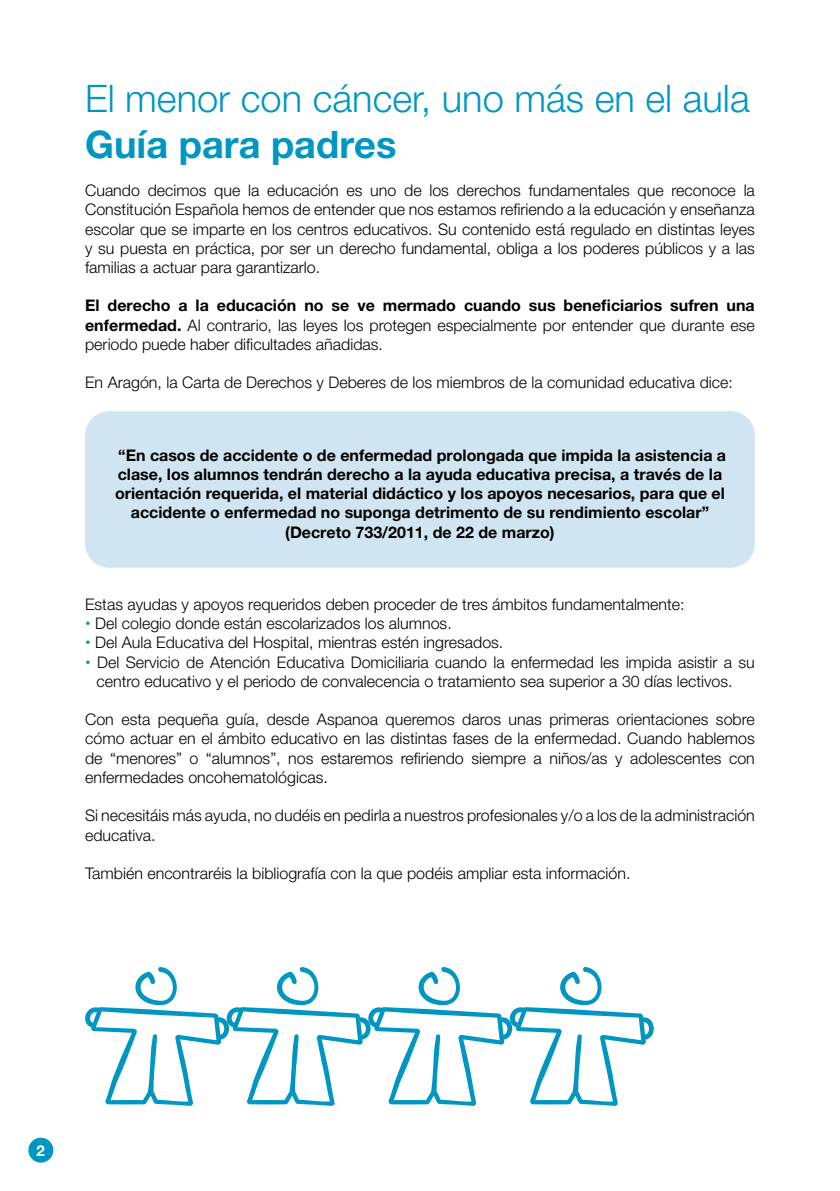
<style>
.page{position:relative;width:840px;height:1191px;background:#fff}
.page>*{position:absolute;margin:0;border:0;box-sizing:border-box;transform-origin:0 0}
.t1{font:300 38px "Helvetica Neue LT Pro";color:#0096c2}
.t2{font:700 38px "Helvetica Neue LT Pro";color:#0096c2}
.t3{font:300 16px/19.2px "Helvetica Neue LT Pro";color:#000;text-align:justify}
.t4{font:700 16px/19.2px "Helvetica Neue LT Pro";color:#000;text-align:center}
.t5{font:700 15.2px "Helvetica Neue LT Pro";color:#fff}
.s1{font-weight:700}
.s2{font-family:"Helvetica";font-weight:700;color:#0096c2}
</style>
<div class="page">
<div style="left:28px;top:1137px;width:25px;height:25px;background:#0096c2;border-radius:50%"></div>
<div style="left:85px;top:411px;width:669px;height:156px;background:#d0e4f1;border-radius:24px"></div>
<svg style="left:85px;top:967px;width:568px;height:139px"></svg>
<h1 class="t1" style="left:85px;top:75px;width:665px">El menor con cáncer, uno más en el aula</h1>
<h1 class="t2" style="left:85px;top:121px;width:312px">Guía para padres</h1>
<p class="t3" style="left:85px;top:181px;width:671px">Cuando decimos que la educación es uno de los derechos fundamentales que reconoce la Constitución Española hemos de entender que nos estamos refiriendo a la educación y enseñanza escolar que se imparte en los centros educativos. Su contenido está regulado en distintas leyes y su puesta en práctica, por ser un derecho fundamental, obliga a los poderes públicos y a las familias a actuar para garantizarlo.</p>
<p class="t3" style="left:85px;top:296px;width:670px"><span class="s1">El derecho a la educación no se ve mermado cuando sus beneficiarios sufren una enfermedad.</span> Al contrario, las leyes los protegen especialmente por entender que durante ese periodo puede haber dificultades añadidas.</p>
<p class="t3" style="left:85px;top:373px;width:649px">En Aragón, la Carta de Derechos y Deberes de los miembros de la comunidad educativa dice:</p>
<p class="t4" style="left:115px;top:445px;width:612px">“En casos de accidente o de enfermedad prolongada que impida la asistencia a clase, los alumnos tendrán derecho a la ayuda educativa precisa, a través de la orientación requerida, el material didáctico y los apoyos necesarios, para que el accidente o enfermedad no suponga detrimento de su rendimiento escolar” (Decreto 733/2011, de 22 de marzo)</p>
<p class="t3" style="left:85px;top:594px;width:600px">Estas ayudas y apoyos requeridos deben proceder de tres ámbitos fundamentalmente:</p>
<p class="t3" style="left:85px;top:613px;width:368px"><span class="s2">•</span> Del colegio donde están escolarizados los alumnos.</p>
<p class="t3" style="left:85px;top:633px;width:419px"><span class="s2">•</span> Del Aula Educativa del Hospital, mientras estén ingresados.</p>
<p class="t3" style="left:96px;top:652px;width:659px;text-indent:-11px"><span class="s2">•</span> Del Servicio de Atención Educativa Domiciliaria cuando la enfermedad les impida asistir a su centro educativo y el periodo de convalecencia o tratamiento sea superior a 30 días lectivos.</p>
<p class="t3" style="left:85px;top:709px;width:670px">Con esta pequeña guía, desde Aspanoa queremos daros unas primeras orientaciones sobre cómo actuar en el ámbito educativo en las distintas fases de la enfermedad. Cuando hablemos de “menores” o “alumnos”, nos estaremos refiriendo siempre a niños/as y adolescentes con enfermedades oncohematológicas.</p>
<p class="t3" style="left:85px;top:805px;width:670px">Si necesitáis más ayuda, no dudéis en pedirla a nuestros profesionales y/o a los de la administración educativa.</p>
<p class="t3" style="left:85px;top:863px;width:546px">También encontraréis la bibliografía con la que podéis ampliar esta información.</p>
<p class="t5" style="left:37px;top:1140px;width:10px">2</p>
</div>
